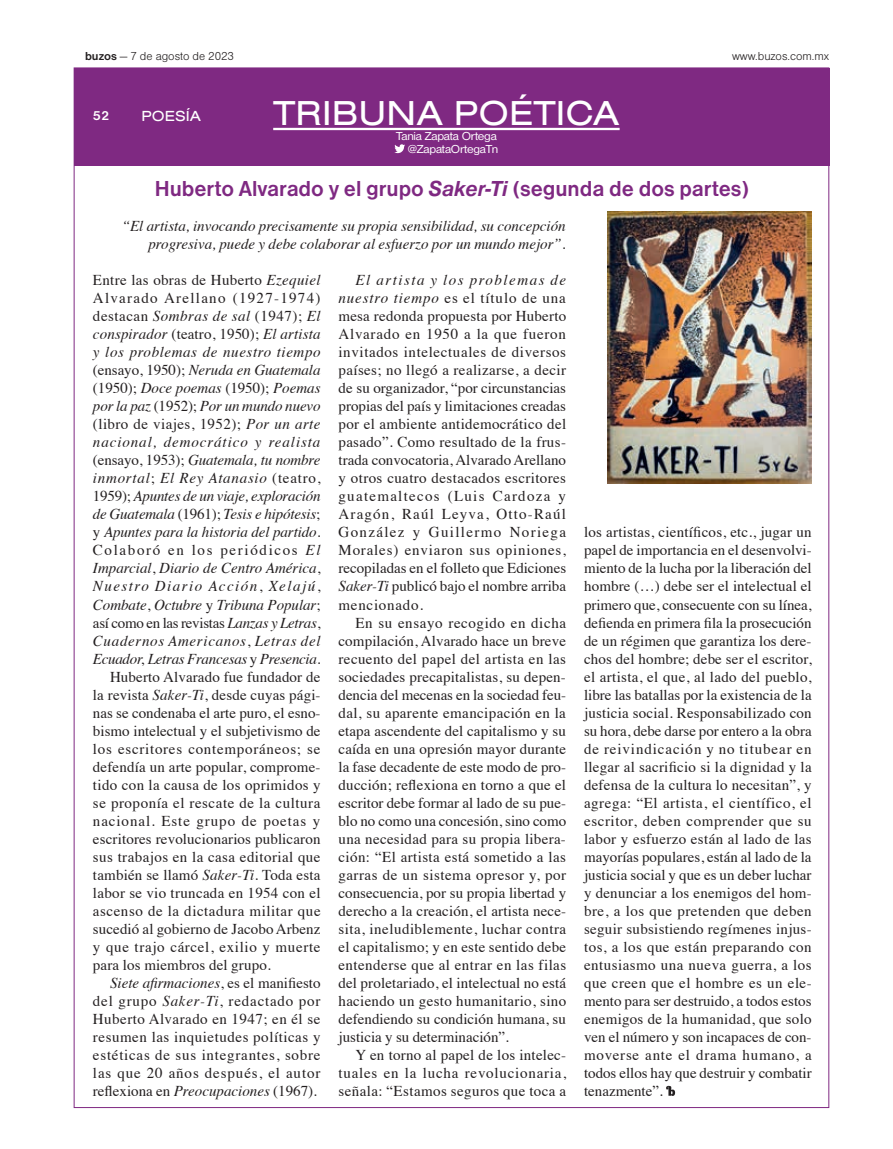
<style>
.page{position:relative;width:893px;height:1149px;background:#fff}
.page>*{position:absolute;margin:0;border:0;box-sizing:border-box;transform-origin:0 0}
.t1{font:35.55px "Nimbus San T Regu Exte";color:#fff}
.t2{font:700 22.5px "Nimbus Sans DOT";color:#7f2982}
.t3{font:15px/18px "Times";letter-spacing:.025em;color:#231f20;text-align:justify}
.t4{font:italic 15px/18px "Times";color:#231f20;text-align:right}
.t5{font:15px "Times";color:#231f20}
.t6{font:15px "Times";letter-spacing:.05em;color:#231f20}
.t7{font:15px "Times";letter-spacing:.06em;color:#231f20}
.t8{font:15px "Times";letter-spacing:-.02em;color:#231f20}
.t9{font:italic 15px "Times";letter-spacing:-.02em;color:#231f20}
.t10{font:15px "Times";letter-spacing:.005em;color:#231f20}
.t11{font:italic 15px "Times";letter-spacing:.05em;color:#231f20}
.t12{font:italic 15px "Times";letter-spacing:.06em;color:#231f20}
.t13{font:italic 15px "Times";letter-spacing:.045em;color:#231f20}
.t14{font:15px "Times";letter-spacing:.045em;color:#231f20}
.t15{font:15px "Times";letter-spacing:.055em;color:#231f20}
.t16{font:italic 15px "Times";letter-spacing:.04em;color:#231f20}
.t17{font:15px "Times";letter-spacing:.085em;color:#231f20}
.t18{font:italic 15px "Times";letter-spacing:.1em;color:#231f20}
.t19{font:15px "Times";letter-spacing:.11em;color:#231f20}
.t20{font:15px "Nimbus San T Regu Exte";color:#fff}
.t21{font:700 13.5px "Nimbus Sans DOT";color:#fff}
.t22{font:12px "Nimbus Sans DOT Ligh";color:#231f20}
.t23{font:12px/13.5px "Nimbus Sans DOT";letter-spacing:-.02em;color:#fff;text-align:right;scale:1.06 1}
.s1{font-family:"Nimbus Sans DOT";font-weight:700}
.s2{font-style:italic}
.s3{font-style:normal}
</style>
<div class="page">
<div style="left:74px;top:69px;width:755px;height:97px;background:#7f2982"></div>
<svg style="left:394px;top:144px;width:11px;height:9px"></svg>
<hr style="left:273px;top:128px;width:347px;height:2px;background:#fff">
<svg style="left:666px;top:1085px;width:9px;height:10px"></svg>
<img style="left:607px;top:211px;width:204px;height:272px">
<p class="t22" style="left:85px;top:50px;width:151px"><span class="s1">buzos</span> — 7 de agosto de 2023</p>
<p class="t21" style="left:93px;top:107px;width:18px">52</p>
<p class="t20" style="left:141px;top:107px;width:61px">POESÍA</p>
<h1 class="t1" style="left:273px;top:93px;width:348px">TRIBUNA POÉTICA</h1>
<p class="t23" style="left:396px;top:129px;width:98px">Tania Zapata Ortega @ZapataOrtegaTn</p>
<p class="t22" style="left:732px;top:50px;width:99px">www.buzos.com.mx</p>
<h2 class="t2" style="left:155px;top:175px;width:596px">Huberto Alvarado y el grupo <span class="s2">Saker-Ti</span> (segunda de dos partes)</h2>
<p class="t4" style="left:122px;top:216px;width:445px">“El artista, invocando precisamente su propia sensibilidad, su concepción progresiva, puede y debe colaborar al esfuerzo por un mundo mejor”.</p>
<p class="t3" style="left:93px;top:270px;width:229px">Entre las obras de Huberto <span class="s2">Ezequiel</span></p>
<p class="t17" style="left:93px;top:284px;width:229px">Alvarado Arellano (1927-1974)</p>
<p class="t3" style="left:93px;top:306px;width:229px">destacan <span class="s2">Sombras de sal</span> (1947); <span class="s2">El</span></p>
<p class="t4" style="left:93px;top:324px;width:229px">conspirador <span class="s3">(teatro, 1950);</span> El artista</p>
<p class="t16" style="left:93px;top:339px;width:229px">y los problemas de nuestro tiempo</p>
<p class="t4" style="left:93px;top:360px;width:229px"><span class="s3">(ensayo, 1950);</span> Neruda en Guatemala</p>
<p class="t4" style="left:93px;top:378px;width:229px"><span class="s3">(1950);</span> Doce poemas <span class="s3">(1950);</span> Poemas</p>
<p class="t4" style="left:93px;top:396px;width:229px">por la paz <span class="s3">(1952);</span> Por un mundo nuevo</p>
<p class="t3" style="left:93px;top:414px;width:229px">(libro de viajes, 1952); <span class="s2">Por un arte</span></p>
<p class="t12" style="left:93px;top:429px;width:229px">nacional, democrático y realista</p>
<p class="t4" style="left:93px;top:450px;width:229px"><span class="s3">(ensayo, 1953);</span> Guatemala, tu nombre</p>
<p class="t11" style="left:93px;top:465px;width:229px">inmortal<span class="s3">;</span> El Rey Atanasio <span class="s3">(teatro,</span></p>
<p class="t4" style="left:93px;top:486px;width:229px"><span class="s3">1959);</span> Apuntes de un viaje, exploración</p>
<p class="t4" style="left:93px;top:504px;width:229px">de Guatemala <span class="s3">(1961);</span> Tesis e hipótesis<span class="s3">;</span></p>
<p class="t4" style="left:93px;top:522px;width:229px"><span class="s3">y</span> Apuntes para la historia del partido<span class="s3">.</span></p>
<p class="t19" style="left:93px;top:536px;width:229px">Colaboró en los periódicos <span class="s2">El</span></p>
<p class="t4" style="left:93px;top:558px;width:229px">Imparcial<span class="s3">,</span> Diario de Centro América<span class="s3">,</span></p>
<p class="t18" style="left:93px;top:573px;width:229px">Nuestro Diario Acción<span class="s3">,</span> Xelajú<span class="s3">,</span></p>
<p class="t4" style="left:93px;top:594px;width:229px">Combate<span class="s3">,</span> Octubre <span class="s3">y</span> Tribuna Popular<span class="s3">;</span></p>
<p class="t8" style="left:93px;top:608px;width:229px">así como en las revistas <span class="s2">Lanzas y Letras</span>,</p>
<p class="t13" style="left:93px;top:627px;width:229px">Cuadernos Americanos<span class="s3">,</span> Letras del</p>
<p class="t9" style="left:93px;top:645px;width:229px">Ecuador<span class="s3">,</span> Letras Francesas <span class="s3">y</span> Presencia<span class="s3">.</span></p>
<p class="t3" style="left:110px;top:666px;width:212px">Huberto Alvarado fue fundador de</p>
<p class="t3" style="left:93px;top:684px;width:229px">la revista <span class="s2">Saker-Ti</span>, desde cuyas pági-</p>
<p class="t5" style="left:93px;top:698px;width:229px">nas se condenaba el arte puro, el esno-</p>
<p class="t5" style="left:93px;top:716px;width:229px">bismo intelectual y el subjetivismo de</p>
<p class="t6" style="left:93px;top:734px;width:229px">los escritores contemporáneos; se</p>
<p class="t3" style="left:93px;top:756px;width:229px">defendía un arte popular, comprome-</p>
<p class="t3" style="left:93px;top:774px;width:229px">tido con la causa de los oprimidos y</p>
<p class="t3" style="left:93px;top:792px;width:229px">se proponía el rescate de la cultura</p>
<p class="t7" style="left:93px;top:806px;width:229px">nacional. Este grupo de poetas y</p>
<p class="t3" style="left:93px;top:828px;width:229px">escritores revolucionarios publicaron</p>
<p class="t3" style="left:93px;top:846px;width:229px">sus trabajos en la casa editorial que</p>
<p class="t3" style="left:93px;top:864px;width:229px">también se llamó <span class="s2">Saker-Ti</span>. Toda esta</p>
<p class="t3" style="left:93px;top:882px;width:229px">labor se vio truncada en 1954 con el</p>
<p class="t3" style="left:93px;top:900px;width:229px">ascenso de la dictadura militar que</p>
<p class="t10" style="left:93px;top:914px;width:229px">sucedió al gobierno de Jacobo Arbenz</p>
<p class="t14" style="left:93px;top:932px;width:229px">y que trajo cárcel, exilio y muerte</p>
<p class="t3" style="left:93px;top:954px;width:179px">para los miembros del grupo.</p>
<p class="t4" style="left:110px;top:972px;width:212px">Siete afirmaciones<span class="s3">, es el manifiesto</span></p>
<p class="t15" style="left:93px;top:986px;width:229px">del grupo <span class="s2">Saker-Ti</span>, redactado por</p>
<p class="t3" style="left:93px;top:1008px;width:229px">Huberto Alvarado en 1947; en él se</p>
<p class="t3" style="left:93px;top:1026px;width:229px">resumen las inquietudes políticas y</p>
<p class="t6" style="left:93px;top:1040px;width:229px">estéticas de sus integrantes, sobre</p>
<p class="t7" style="left:93px;top:1058px;width:229px">las que 20 años después, el autor</p>
<p class="t5" style="left:93px;top:1076px;width:225px">reflexiona en <span class="s2">Preocupaciones</span> (1967).</p>
<p class="t3" style="left:339px;top:270px;width:229px;text-indent:17px"><span class="s2">El artista y los problemas de nuestro tiempo</span> es el título de una mesa redonda propuesta por Huberto Alvarado en 1950 a la que fueron invitados intelectuales de diversos países; no llegó a realizarse, a decir de su organizador, “por circunstancias propias del país y limitaciones creadas por el ambiente antidemocrático del pasado”. Como resultado de la frus&shy;trada convocatoria, Alvarado Arellano y otros cuatro destacados escritores guatemaltecos (Luis Cardoza y Aragón, Raúl Leyva, Otto-Raúl González y Guillermo Noriega Morales) enviaron sus opiniones, recopiladas en el folleto que Ediciones <span class="s2">Saker-Ti</span> publicó bajo el nombre arriba mencionado.</p>
<p class="t3" style="left:339px;top:612px;width:229px;text-indent:17px">En su ensayo recogido en dicha compilación, Alvarado hace un breve recuento del papel del artista en las sociedades precapitalistas, su depen&shy;dencia del mecenas en la sociedad feu&shy;dal, su aparente emancipación en la etapa ascendente del capitalismo y su caída en una opresión mayor durante la fase decadente de este modo de pro&shy;ducción; reflexiona en torno a que el escritor debe formar al lado de su pue&shy;blo no como una concesión, sino como una necesidad para su propia libera&shy;ción: “El artista está sometido a las garras de un sistema opresor y, por consecuencia, por su propia libertad y derecho a la creación, el artista nece&shy;sita, ineludiblemente, luchar contra el capitalismo; y en este sentido debe entenderse que al entrar en las filas del proletariado, el intelectual no está haciendo un gesto humanitario, sino defendiendo su condición humana, su justicia y su determinación”.</p>
<p class="t3" style="left:339px;top:1044px;width:229px;text-indent:17px">Y en torno al papel de los intelec&shy;tuales en la lucha revolucionaria, señala: “Estamos seguros que toca a</p>
<p class="t3" style="left:584px;top:522px;width:229px">los artistas, científicos, etc., jugar un papel de importancia en el desenvolvi&shy;miento de la lucha por la liberación del hombre (…) debe ser el intelectual el primero que, consecuente con su línea, defienda en primera fila la prosecución de un régimen que garantiza los dere&shy;chos del hombre; debe ser el escritor, el artista, el que, al lado del pueblo, libre las batallas por la existencia de la justicia social. Responsabilizado con su hora, debe darse por entero a la obra de reivindicación y no titubear en llegar al sacrificio si la dignidad y la defensa de la cultura lo necesitan”, y agrega: “El artista, el científico, el escritor, deben comprender que su labor y esfuerzo están al lado de las mayorías populares, están al lado de la justicia social y que es un deber luchar y denunciar a los enemigos del hom&shy;bre, a los que pretenden que deben seguir subsistiendo regímenes injus&shy;tos, a los que están preparando con entusiasmo una nueva guerra, a los que creen que el hombre es un ele&shy;mento para ser destruido, a todos estos enemigos de la humanidad, que solo ven el número y son incapaces de con&shy;moverse ante el drama humano, a todos ellos hay que destruir y combatir tenazmente”.</p>
</div>
